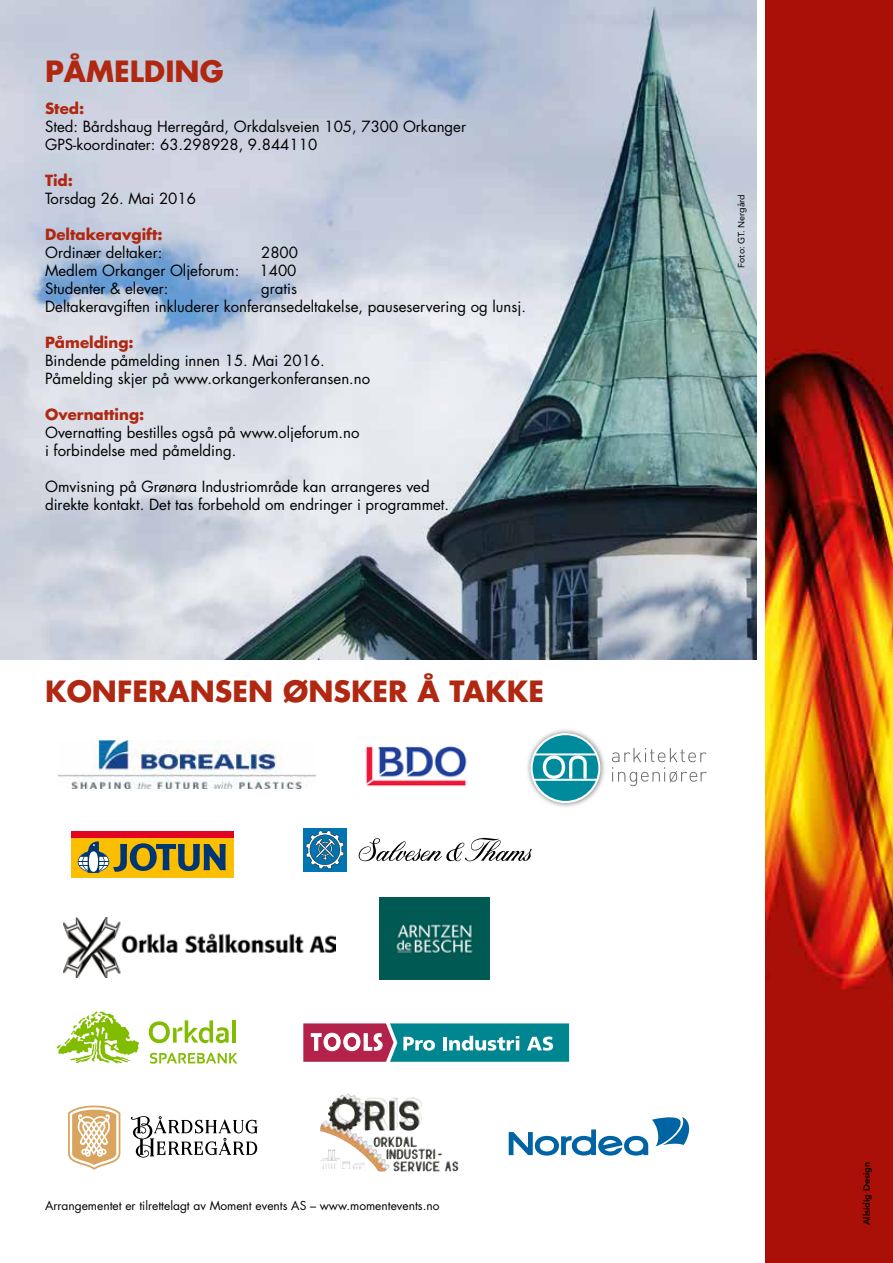
<style>
.page{position:relative;width:893px;height:1263px;background:#fff}
.page>*{position:absolute;margin:0;border:0;box-sizing:border-box;transform-origin:0 0}
.t1{font:700 28.5px "Futura";color:#b02811}
.t2{font:15px/18px "Futura";color:#000}
.t3{font:700 15px "Futura";color:#b02811}
.t4{font:12px "Futura";color:#000}
.t5{font:9px "Avenir";color:#000}
.t6{font:800 9px "Avenir";color:#000}
</style>
<div class="page">
<img style="left:0;top:0;width:757px;height:659px">
<img style="left:765px;top:0;width:128px;height:1263px">
<svg style="left:56px;top:1011px;width:83px;height:53px"></svg>
<svg style="left:150px;top:1053px;width:87px;height:11px"></svg>
<svg style="left:149px;top:1020px;width:80px;height:23px"></svg>
<hr style="left:232px;top:1020px;width:4px;height:22px;background:#82bc00">
<img style="left:58px;top:740px;width:257px;height:49px">
<img style="left:365px;top:746px;width:102px;height:41px">
<img style="left:64px;top:917px;width:272px;height:61px">
<div style="left:161px;top:959px;width:148px;height:24px;background:#fff"></div>
<img style="left:320px;top:1093px;width:94px;height:79px">
<img style="left:527px;top:729px;width:78px;height:78px">
<svg style="left:530px;top:733px;width:70px;height:70px"></svg>
<div style="left:533px;top:735px;width:65px;height:66px;background:#008b9d;border-radius:50%"></div>
<svg style="left:533px;top:753px;width:64px;height:26px"></svg>
<hr style="left:533px;top:779px;width:64px;height:2px;background:#fff">
<svg style="left:612px;top:748px;width:95px;height:38px"></svg>
<svg style="left:303px;top:1023px;width:266px;height:39px;background:#5d8393"></svg>
<svg style="left:131px;top:1116px;width:127px;height:41px"></svg>
<svg style="left:68px;top:1105px;width:52px;height:65px"></svg>
<div style="left:303px;top:828px;width:44px;height:43px;background:#0074b0"></div>
<svg style="left:306px;top:830px;width:38px;height:39px"></svg>
<svg style="left:358px;top:838px;width:174px;height:24px"></svg>
<div style="left:71px;top:837px;width:163px;height:41px;background:#fcbe00"></div>
<div style="left:71px;top:831px;width:163px;height:6px;background:#e30520"></div>
<svg style="left:78px;top:841px;width:148px;height:32px"></svg>
<div style="left:89px;top:851px;width:9px;height:21px;background:#fff;border-radius:50%"></div>
<svg style="left:509px;top:1117px;width:181px;height:38px"></svg>
<img style="left:379px;top:897px;width:111px;height:82px">
<h1 class="t1" style="left:45px;top:53px;width:180px">PÅMELDING</h1>
<p class="t3" style="left:45px;top:98px;width:41px">Sted:</p>
<p class="t2" style="left:45px;top:118px;width:423px">Sted: Bårdshaug Herregård, Orkdalsveien 105, 7300 Orkanger<br>GPS-koordinater: 63.298928, 9.844110</p>
<p class="t3" style="left:45px;top:170px;width:29px">Tid:</p>
<p class="t2" style="left:45px;top:190px;width:152px">Torsdag 26. Mai 2016</p>
<p class="t3" style="left:45px;top:224px;width:119px">Deltakeravgift:</p>
<p class="t2" style="left:45px;top:244px;width:119px">Ordinær deltaker:</p>
<p class="t2" style="left:261px;top:244px;width:38px">2800</p>
<p class="t2" style="left:45px;top:262px;width:196px">Medlem Orkanger Oljeforum:</p>
<p class="t2" style="left:260px;top:262px;width:38px">1400</p>
<p class="t2" style="left:45px;top:280px;width:125px">Studenter &amp; elever:</p>
<p class="t2" style="left:45px;top:280px;width:482px;text-indent:216px">gratis<br>Deltakeravgiften inkluderer konferansedeltakelse, pauseservering og lunsj.</p>
<p class="t3" style="left:45px;top:332px;width:90px">Påmelding:</p>
<p class="t2" style="left:45px;top:352px;width:327px">Bindende påmelding innen 15. Mai 2016.<br>Påmelding skjer på www.orkangerkonferansen.no</p>
<p class="t3" style="left:45px;top:404px;width:101px">Overnatting:</p>
<p class="t2" style="left:45px;top:424px;width:316px">Overnatting bestilles også på www.oljeforum.no i forbindelse med påmelding.</p>
<p class="t2" style="left:45px;top:478px;width:406px">Omvisning på Grønøra Industriområde kan arrangeres ved direkte kontakt. Det tas forbehold om endringer i programmet.</p>
<h1 class="t1" style="left:45px;top:672px;width:501px">KONFERANSEN ØNSKER Å TAKKE</h1>
<p class="t4" style="left:45px;top:1198px;width:396px">Arrangementet er tilrettelagt av Moment events AS – www.momentevents.no</p>
<p class="t5" style="left:736px;top:268px;width:75px;rotate:-90deg">Foto: GT. Nergård</p>
<p class="t6" style="left:861px;top:1225px;width:65px;rotate:-90deg">Allsidig Design</p>
</div>
